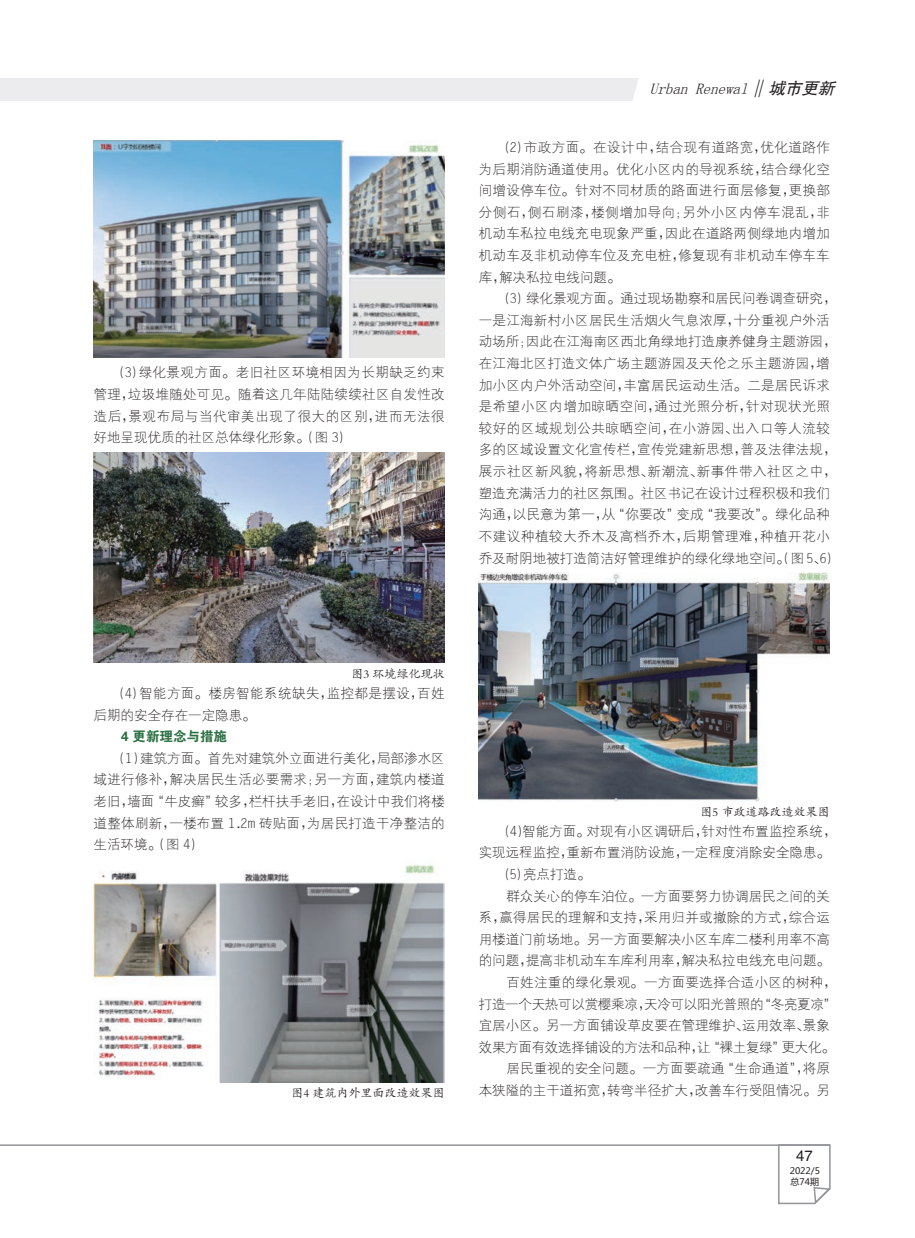
<style>
.page{position:relative;width:915px;height:1238px;background:#fff}
.page>*{position:absolute;margin:0;border:0;box-sizing:border-box;transform-origin:0 0}
.t1{font:italic 15px "Sim Sun";color:#231f20}
.t2{font:15px "FZHTK GBK1 0";color:#231f20}
.正文细等线_9pt{font:13.5px/21.6px "FZXDXK GBK1 0";letter-spacing:.01em;color:#231f20;text-align:justify}
.正文细等线_9pt-2{font:13.5px/21.6px "FZXDXK GBK1 0";letter-spacing:-.02em;color:#231f20}
.正文细等线_9pt-3{font:13.5px/21.6px "FZXDXK GBK1 0";letter-spacing:.03em;color:#231f20}
.一级标题{font:13.5px "FZDHTK GBK1 0";color:#2d7143}
.图说{font:12px "FZKTK GBK1 0";color:#231f20}
.t3{font:9px/10.8px "Microsoft Ya Hei";color:#231f20}
.s1{font-size:21px}
.s2{font-family:"FZHTK GBK1 0";font-size:16.5px}
</style>
<div class="page">
<div style="left:0;top:78px;width:829px;height:23px;background:#ececee"></div>
<div style="left:633px;top:78px;width:196px;height:23px;background:#fff"></div>
<img style="left:94px;top:452px;width:350px;height:210px">
<img style="left:94px;top:865px;width:350px;height:217px">
<img style="left:478px;top:572px;width:351px;height:229px">
<img style="left:94px;top:140px;width:350px;height:217px">
<hr style="left:0;top:1144px;width:829px;height:1px;background:#939598">
<svg style="left:777px;top:1144px;width:54px;height:61px"></svg>
<p class="正文细等线_9pt" style="left:94px;top:362px;width:352px;text-indent:21px">（3）绿化景观方面。老旧社区环境相因为长期缺乏约束管理，垃圾堆随处可见。随着这几年陆陆续续社区自发性改造后，景观布局与当代审美出现了很大的区别，进而无法很好地呈现优质的社区总体绿化形象。（图 3）</p>
<p class="t1" style="left:649px;top:81px;width:191px">Urban Renewal<span class="s1">‖</span><span class="s2">城市更新</span></p>
<p class="正文细等线_9pt" style="left:478px;top:137px;width:352px;text-indent:21px">（2）市政方面。在设计中，结合现有道路宽，优化道路作为后期消防通道使用。优化小区内的导视系统，结合绿化空间增设停车位。针对不同材质的路面进行面层修复，更换部分侧石，侧石刷漆，楼侧增加导向；另外小区内停车混乱，非机动车私拉电线充电现象严重，因此在道路两侧绿地内增加机动车及非机动停车位及充电桩，修复现有非机动车停车车库，解决私拉电线问题。</p>
<p class="正文细等线_9pt" style="left:478px;top:288px;width:359px;text-align:left;text-indent:21px">（3）绿化景观方面。通过现场勘察和居民问卷调查研究，一是江海新村小区居民生活烟火气息浓厚，十分重视户外活动场所；因此在江海南区西北角绿地打造康养健身主题游园，在江海北区打造文体广场主题游园及天伦之乐主题游园，增加小区内户外活动空间，丰富居民运动生活。二是居民诉求是希望小区内增加晾晒空间，通过光照分析，针对现状光照较好的区域规划公共晾晒空间，在小游园、出入口等人流较多的区域设置文化宣传栏，宣传党建新思想，普及法律法规，展示社区新风貌，将新思想、新潮流、新事件带入社区之中，塑造充满活力的社区氛围。社区书记在设计过程积极和我们沟通，以民意为第一，从“你要改”变成“我要改”。绿化品种不建议种植较大乔木及高档乔木，后期管理难，种植开花小乔及耐阴地被打造简洁好管理维护的绿化绿地空间。（图 5、6）</p>
<p class="图说" style="left:351px;top:667px;width:95px">图3 环境绿化现状</p>
<p class="正文细等线_9pt-3" style="left:94px;top:683px;width:352px;text-indent:21px">（4）智能方面。楼房智能系统缺失，监控都是摆设，百姓后期的安全存在一定隐患。</p>
<p class="一级标题" style="left:121px;top:729px;width:107px">4 更新理念与措施</p>
<p class="正文细等线_9pt" style="left:94px;top:747px;width:352px;text-indent:21px">（1）建筑方面。首先对建筑外立面进行美化，局部渗水区域进行修补，解决居民生活必要需求；另一方面，建筑内楼道老旧，墙面“牛皮癣”较多，栏杆扶手老旧，在设计中我们将楼道整体刷新，一楼布置 1.2m 砖贴面，为居民打造干净整洁的生活环境。（图 4）</p>
<p class="图说" style="left:291px;top:1086px;width:155px">图4 建筑内外里面改造效果图</p>
<p class="图说" style="left:700px;top:805px;width:131px">图5 市政道路改造效果图</p>
<p class="正文细等线_9pt" style="left:478px;top:820px;width:359px;text-indent:21px">（4）智能方面。对现有小区调研后，针对性布置监控系统，实现远程监控，重新布置消防设施，一定程度消除安全隐患。</p>
<p class="正文细等线_9pt" style="left:499px;top:863px;width:92px">（5）亮点打造。</p>
<p class="正文细等线_9pt" style="left:478px;top:885px;width:352px;text-indent:28px">群众关心的停车泊位。一方面要努力协调居民之间的关系，赢得居民的理解和支持，采用归并或撤除的方式，综合运用楼道门前场地。另一方面要解决小区车库二楼利用率不高的问题，提高非机动车车库利用率，解决私拉电线充电问题。</p>
<p class="正文细等线_9pt-2" style="left:478px;top:971px;width:359px;text-indent:28px">百姓注重的绿化景观。一方面要选择合适小区的树种，打造一个天热可以赏樱乘凉，天冷可以阳光普照的“冬亮夏凉”宜居小区。另一方面铺设草皮要在管理维护、运用效率、景象效果方面有效选择铺设的方法和品种，让“裸土复绿”更大化。</p>
<p class="正文细等线_9pt" style="left:478px;top:1058px;width:352px;text-align:right">居民重视的安全问题。一方面要疏通“生命通道”，将原<br>本狭隘的主干道拓宽，转弯半径扩大，改善车行受阻情况。另</p>
<p class="t2" style="left:795px;top:1147px;width:18px">47</p>
<p class="t3" style="left:789px;top:1165px;width:32px">2022/5总74期</p>
</div>
